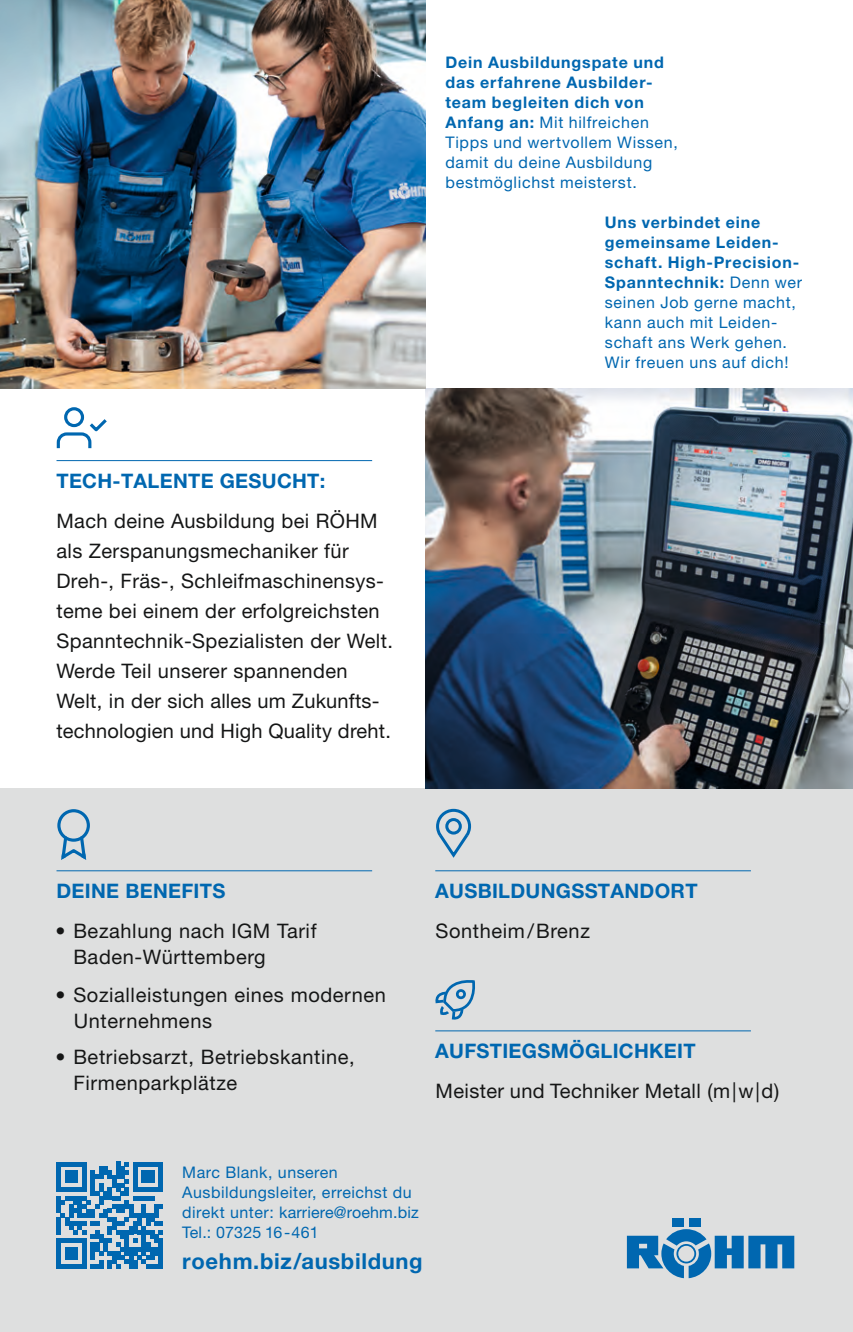
<style>
.page{position:relative;width:853px;height:1332px;background:#fff}
.page>*{position:absolute;margin:0;border:0;box-sizing:border-box;transform-origin:0 0}
.t1{font:700 22px "Helvetica Neue LT Pro";letter-spacing:.03em;color:#0067b0}
.t2{font:20px/30px "Helvetica Neue LT Pro";letter-spacing:.02em;color:#151616}
.t3{font:700 20px "Helvetica Neue LT Pro";letter-spacing:.015em;color:#0067b0}
.t4{font:16px/20px "Helvetica Neue LT Pro";letter-spacing:.04em;color:#0067b0}
.s1{font-weight:700}
</style>
<div class="page">
<div style="left:0;top:788px;width:852px;height:543px;background:#dedfdf"></div>
<svg style="left:56px;top:1161px;width:107px;height:107px"></svg>
<img style="left:425px;top:388px;width:427px;height:400px">
<img style="left:0;top:0;width:425px;height:388px">
<div style="left:64px;top:407px;width:20px;height:20px;border:3px solid #0067b0;border-radius:50%"></div>
<svg style="left:56px;top:417px;width:51px;height:32px"></svg>
<svg style="left:436px;top:808px;width:36px;height:50px"></svg>
<div style="left:57px;top:809px;width:33px;height:32px;border:3px solid #0067b0;border-radius:50%"></div>
<svg style="left:60px;top:834px;width:28px;height:26px"></svg>
<svg style="left:435px;top:980px;width:40px;height:39px"></svg>
<hr style="left:56px;top:460px;width:316px;height:1px;background:#0067b0">
<hr style="left:56px;top:870px;width:316px;height:1px;background:#0067b0">
<hr style="left:435px;top:870px;width:315px;height:1px;background:#0067b0">
<hr style="left:435px;top:1030px;width:315px;height:1px;background:#0067b0">
<div style="left:671px;top:1218px;width:12px;height:8px;background:#0067b0"></div>
<div style="left:688px;top:1218px;width:12px;height:8px;background:#0067b0"></div>
<svg style="left:626px;top:1229px;width:168px;height:49px"></svg>
<p class="t3" style="left:56px;top:468px;width:270px">TECH-TALENTE GESUCHT:</p>
<p class="t2" style="left:56px;top:505px;width:338px">Mach deine Ausbildung bei RÖHM als Zerspanungsmechaniker für Dreh-, Fräs-, Schleifmaschinensys&shy;teme bei einem der erfolgreichsten Spanntechnik-Spezialisten der Welt.<br>Werde Teil unserer spannenden Welt, in der sich alles um Zukunfts&shy;technologien und High Quality dreht.</p>
<p class="t4" style="left:445px;top:52px;width:234px"><span class="s1">Dein Ausbildungspate und das erfahrene Ausbilder&shy;team begleiten dich von<br>Anfang an:</span> Mit hilfreichen<br>Tipps und wertvollem Wissen, damit du deine Ausbildung bestmöglichst meisterst.</p>
<p class="t4" style="left:604px;top:212px;width:199px"><span class="s1">Uns verbindet eine gemeinsame Leiden&shy;schaft. High-Precision-<br>Spanntechnik:</span> Denn wer seinen Job gerne macht, kann auch mit Leiden&shy;schaft ans Werk gehen.<br>Wir freuen uns auf dich!</p>
<p class="t3" style="left:56px;top:878px;width:170px">DEINE BENEFITS</p>
<p class="t3" style="left:435px;top:878px;width:264px">AUSBILDUNGSSTANDORT</p>
<p class="t2" style="left:73px;top:917px;width:245px;line-height:26px;text-indent:-18px">• Bezahlung nach IGM Tarif<br>Baden-Württemberg</p>
<p class="t2" style="left:74px;top:981px;width:313px;line-height:26px;text-indent:-18px">• Sozialleistungen eines modernen<br>Unternehmens</p>
<p class="t2" style="left:73px;top:1043px;width:283px;line-height:26px;text-indent:-18px">• Betriebsarzt, Betriebskantine,<br>Firmenparkplätze</p>
<p class="t2" style="left:435px;top:915px;width:156px">Sontheim/Brenz</p>
<p class="t3" style="left:435px;top:1038px;width:262px">AUFSTIEGSMÖGLICHKEIT</p>
<p class="t2" style="left:435px;top:1075px;width:345px">Meister und Techniker Metall (m|w|d)</p>
<p class="t4" style="left:182px;top:1162px;width:238px">Marc Blank, unseren<br>Ausbildungsleiter, erreichst du direkt unter: karriere@roehm.biz<br>Tel.: 07325 16-461</p>
<p class="t1" style="left:182px;top:1246px;width:242px">roehm.biz/ausbildung</p>
</div>
